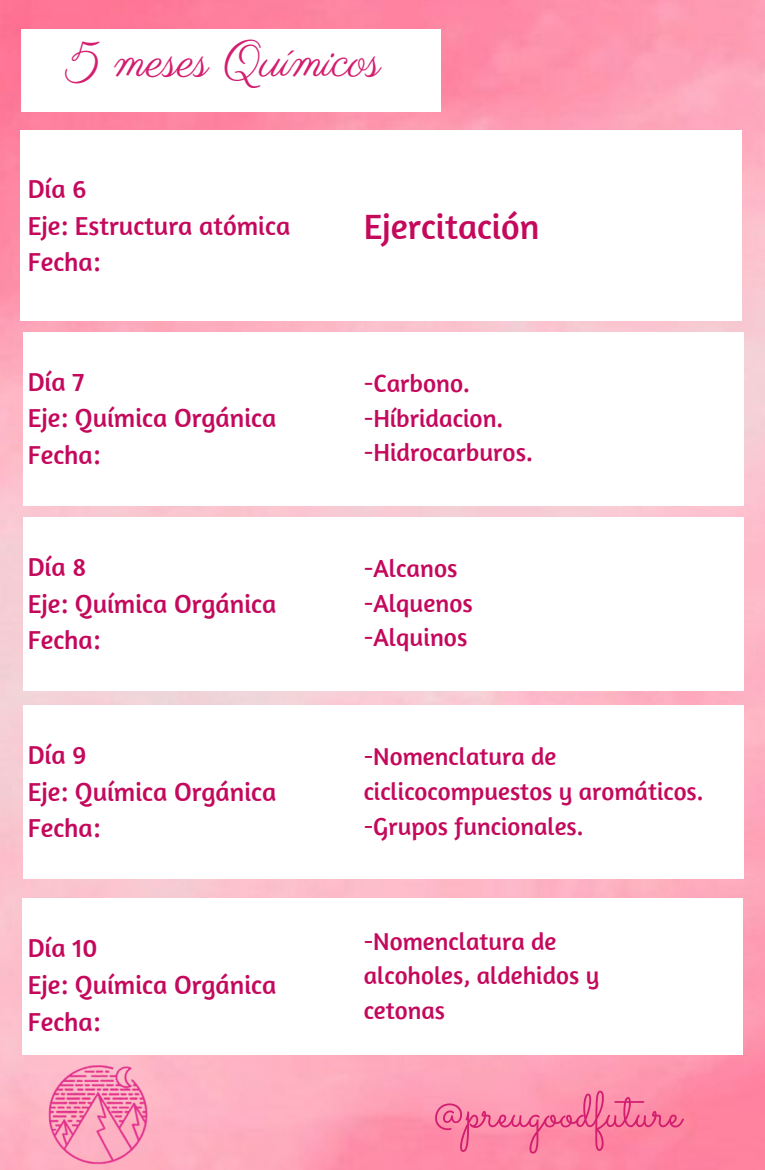
<style>
.page{position:relative;width:765px;height:1170px;background:#fff}
.page>*{position:absolute;margin:0;border:0;box-sizing:border-box;transform-origin:0 0}
.t1{font:50.62px "Sacramento";color:#d31d6f}
.t2{font:49.62px "Parisienne";color:#d31d6f}
.t3{font:35.88px "Amaranth";color:#c4095d}
.t4{font:26.5px/36.6px "Amaranth";color:#c4095d}
.t5{font:25.38px/34.8px "Amaranth";color:#c4095d}
.t6{font:25px/34.8px "Amaranth";color:#c4095d}
</style>
<div class="page">
<img style="left:0;top:984px;width:241px;height:185px">
<div style="left:23px;top:897px;width:720px;height:157px;background:#fff"></div>
<h2 class="t2" style="left:67px;top:31px;width:315px">5 meses Químicos</h2>
<p class="t4" style="left:28px;top:170px;width:264px">Día 6<br>Eje: Estructura atómica<br>Fecha:</p>
<h3 class="t3" style="left:364px;top:203px;width:177px">Ejercitación</h3>
<p class="t4" style="left:28px;top:362px;width:250px">Día 7<br>Eje: Química Orgánica<br>Fecha:</p>
<p class="t5" style="left:364px;top:365px;width:171px">-Carbono. -Híbridacion. -Hidrocarburos.</p>
<p class="t4" style="left:28px;top:547px;width:250px">Día 8<br>Eje: Química Orgánica<br>Fecha:</p>
<p class="t4" style="left:28px;top:735px;width:250px">Día 9<br>Eje: Química Orgánica<br>Fecha:</p>
<p class="t4" style="left:28px;top:928px;width:250px">Día 10<br>Eje: Química Orgánica<br>Fecha:</p>
<p class="t5" style="left:364px;top:550px;width:111px">-Alcanos -Alquenos -Alquinos</p>
<p class="t6" style="left:364px;top:738px;width:341px">-Nomenclatura de ciclicocompuestos y aromáticos. -Grupos funcionales.</p>
<p class="t6" style="left:364px;top:922px;width:237px">-Nomenclatura de alcoholes, aldehidos y cetonas</p>
<h1 class="t1" style="left:430px;top:1079px;width:253px">@preugoodfuture</h1>
</div>
